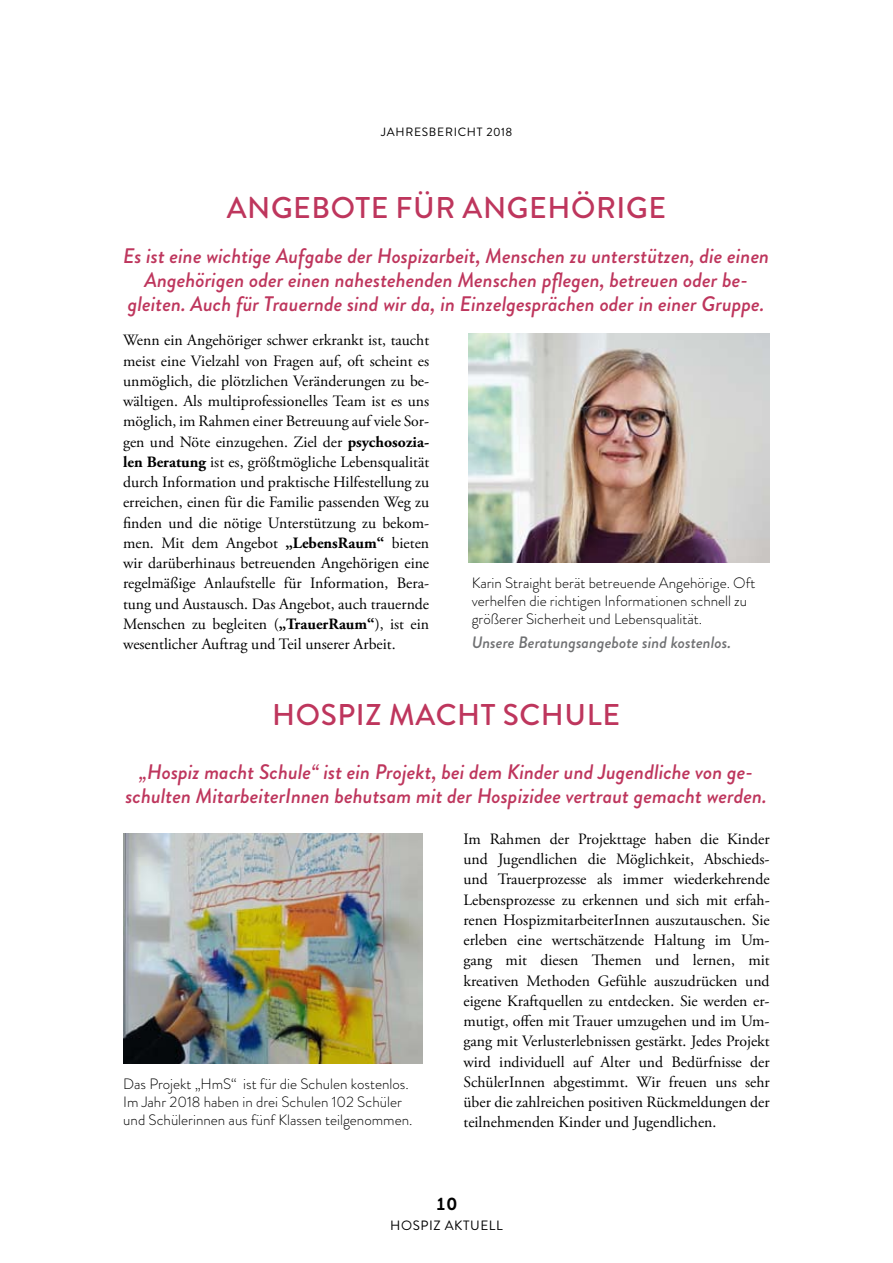
<style>
.page{position:relative;width:893px;height:1263px;background:#fff}
.page>*{position:absolute;margin:0;border:0;box-sizing:border-box;transform-origin:0 0}
.t1{font:500 30px "Brandon Grotesque";letter-spacing:.02em;color:#be365d}
.t2{font:italic 500 21px/24px "Brandon Grotesque";color:#be365d;text-align:center}
.t3{font:700 18px "Brandon Grotesque";color:#000}
.t4{font:italic 500 16.5px "Brandon Grotesque";color:#707173}
.t5{font:15.75px/20.2px "Adobe Garamond Pro";color:#000;text-align:justify}
.t6{font:300 15px/18px "Brandon Grotesque";color:#000}
.t7{font:13.5px "Brandon Grotesque";letter-spacing:.04em;color:#000}
.t8{font:12px "Brandon Grotesque";letter-spacing:.06em;color:#000}
.s1{font-weight:700}
</style>
<div class="page">
<img style="left:123px;top:833px;width:299px;height:230px">
<img style="left:469px;top:333px;width:300px;height:230px">
<p class="t8" style="left:381px;top:124px;width:133px">JAHRESBERICHT 2018</p>
<h1 class="t1" style="left:227px;top:187px;width:441px">ANGEBOTE FÜR ANGEHÖRIGE</h1>
<p class="t2" style="left:123px;top:244px;width:648px">Es ist eine wichtige Aufgabe der Hospizarbeit, Menschen zu unterstützen, die einen<br>Angehörigen oder einen nahestehenden Menschen pflegen, betreuen oder be&shy;gleiten. Auch für Trauernde sind wir da, in Einzelgesprächen oder in einer Gruppe.</p>
<p class="t5" style="left:123px;top:331px;width:308px">Wenn ein Angehöriger schwer erkrankt ist, taucht meist eine Vielzahl von Fragen auf, oft scheint es unmöglich, die plötzlichen Veränderungen zu be&shy;wältigen. Als multiprofessionelles Team ist es uns möglich, im Rahmen einer Betreuung auf viele Sor&shy;gen und Nöte einzugehen. Ziel der <span class="s1">psychosozia&shy;len Beratung</span> ist es, größtmögliche Lebensqualität durch Information und praktische Hilfestellung zu erreichen, einen für die Familie passenden Weg zu finden und die nötige Unterstützung zu bekom&shy;men. Mit dem Angebot <span class="s1">„LebensRaum“</span> bieten wir darüberhinaus betreuenden Angehörigen eine regelmäßige Anlaufstelle für Information, Bera&shy;tung und Austausch. Das Angebot, auch trauernde Menschen zu begleiten (<span class="s1">„TrauerRaum“</span>), ist ein wesentlicher Auftrag und Teil unserer Arbeit.</p>
<p class="t6" style="left:472px;top:574px;width:285px">Karin Straight berät betreuende Angehörige. Oft verhelfen die richtigen Informationen schnell zu größerer Sicherheit und Lebensqualität.</p>
<p class="t4" style="left:472px;top:631px;width:261px">Unsere Beratungsangebote sind kostenlos.</p>
<h1 class="t1" style="left:272px;top:694px;width:65px">HOSPIZ</h1>
<h1 class="t1" style="left:389px;top:694px;width:23px">MACHT</h1>
<h1 class="t1" style="left:503px;top:694px;width:21px">SCHUL</h1>
<h1 class="t1" style="left:602px;top:694px;width:19px">E</h1>
<h2 class="t2" style="left:125px;top:760px;width:643px">„Hospiz macht Schule“ ist ein Projekt, bei dem Kinder und Jugendliche von ge&shy;schulten MitarbeiterInnen behutsam mit der Hospizidee vertraut gemacht werden.</h2>
<p class="t6" style="left:123px;top:1075px;width:291px">Das Projekt „HmS“ ist für die Schulen kostenlos.<br>Im Jahr 2018 haben in drei Schulen 102 Schüler und Schülerinnen aus fünf Klassen teilgenommen.</p>
<p class="t5" style="left:463px;top:829px;width:308px">Im Rahmen der Projekttage haben die Kinder und Jugendlichen die Möglichkeit, Abschieds&shy;und Trauerprozesse als immer wiederkehrende Lebensprozesse zu erkennen und sich mit erfah&shy;renen HospizmitarbeiterInnen auszutauschen. Sie erleben eine wertschätzende Haltung im Um&shy;gang mit diesen Themen und lernen, mit kreativen Methoden Gefühle auszudrücken und eigene Kraftquellen zu entdecken. Sie werden er&shy;mutigt, offen mit Trauer umzugehen und im Um&shy;gang mit Verlusterlebnissen gestärkt. Jedes Projekt wird individuell auf Alter und Bedürfnisse der SchülerInnen abgestimmt. Wir freuen uns sehr über die zahlreichen positiven Rückmeldungen der teilnehmenden Kinder und Jugendlichen.</p>
<p class="t3" style="left:436px;top:1191px;width:23px">10</p>
<p class="t7" style="left:390px;top:1216px;width:82px">HOSPIZ AKTUE</p>
<p class="t7" style="left:489px;top:1216px;width:15px">LL</p>
</div>
